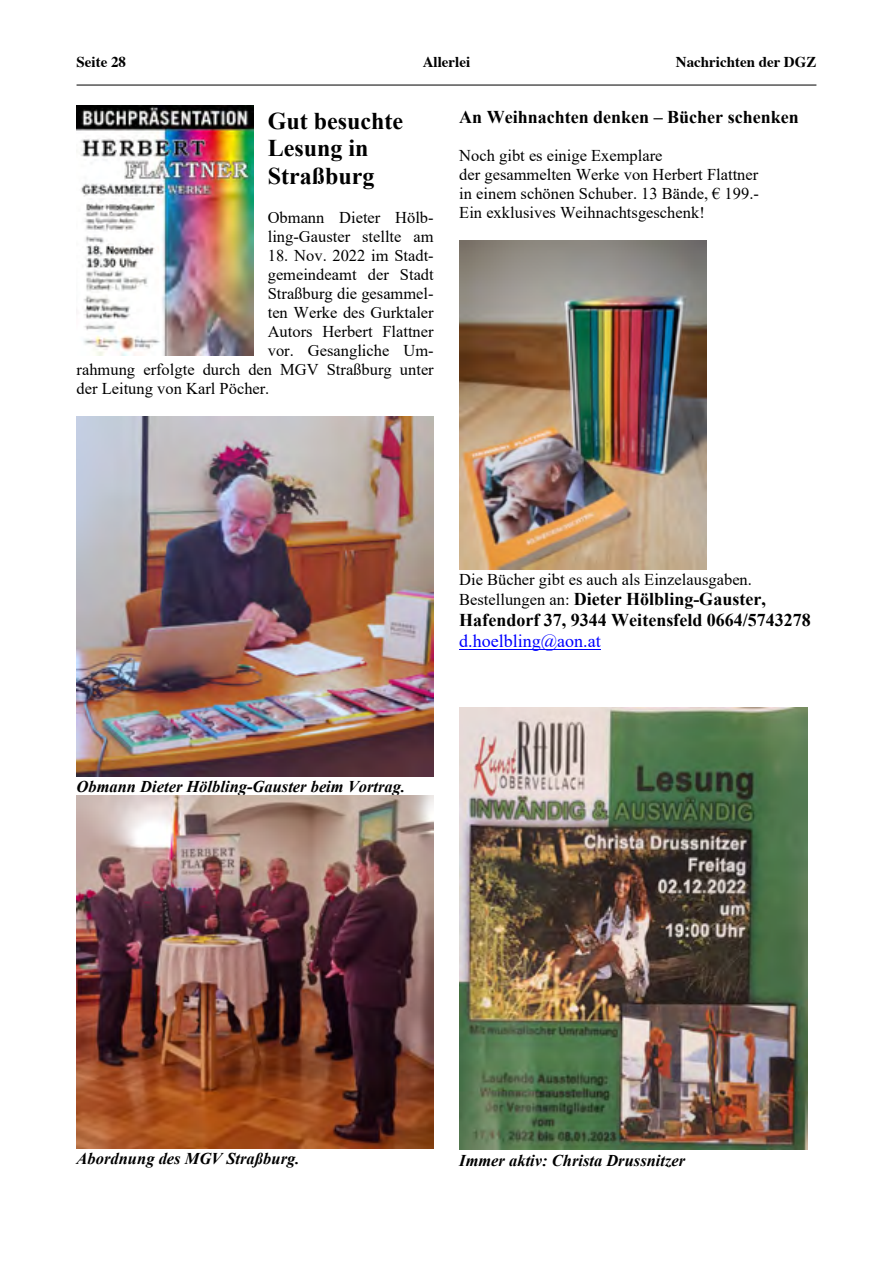
<style>
.page{position:relative;width:893px;height:1263px;background:#fff}
.page>*{position:absolute;margin:0;border:0;box-sizing:border-box;transform-origin:0 0}
.t1{font:700 24px/27.6px "Times New Roman";color:#000}
.t2{font:700 18px/20.7px "Times New Roman";color:#000}
.t3{font:18px "Times New Roman";color:#00f}
.t4{font:16.5px/19px "Times New Roman";color:#000}
.t5{font:italic 700 16.5px "Times New Roman";color:#000}
.t6{font:700 15px "Times New Roman";color:#000}
.t7{font:700 15px "Times";color:#000}
.s1{font-weight:400;font-size:16.5px}
</style>
<div class="page">
<hr style="left:77px;top:85px;width:739px;height:1px;background:#000">
<hr style="left:459px;top:649px;width:142px;height:1px;background:#00f">
<img style="left:77px;top:417px;width:356px;height:359px">
<img style="left:77px;top:795px;width:356px;height:353px">
<img style="left:460px;top:241px;width:247px;height:328px">
<img style="left:459px;top:707px;width:349px;height:442px">
<img style="left:76px;top:106px;width:177px;height:249px">
<p class="t7" style="left:423px;top:47px;width:49px">Allerlei</p>
<p class="t6" style="left:669px;top:51px;width:142px">Nachrichten der DGZ</p>
<p class="t7" style="left:676px;top:47px;width:142px">Nachrichten der DGZ</p>
<p class="t6" style="left:77px;top:51px;width:51px">Seite 28</p>
<p class="t6" style="left:414px;top:51px;width:49px">Allerlei</p>
<h1 class="t1" style="left:268px;top:106px;width:137px">Gut besuchte<br>Lesung in<br>Straßburg</h1>
<p class="t4" style="left:268px;top:208px;width:167px">Obmann Dieter Hölb&shy;ling-Gauster stellte am</p>
<p class="t4" style="left:268px;top:246px;width:167px">18. Nov. 2022 im Stadt-</p>
<p class="t4" style="left:268px;top:265px;width:168px">gemeindeamt der Stadt</p>
<p class="t4" style="left:268px;top:284px;width:167px">Straßburg die gesammel-</p>
<p class="t4" style="left:268px;top:302px;width:167px">ten Werke des Gurktaler</p>
<p class="t4" style="left:268px;top:321px;width:167px">Autors Herbert Flattner</p>
<p class="t4" style="left:268px;top:340px;width:167px">vor. Gesangliche Um-</p>
<p class="t4" style="left:77px;top:359px;width:359px">rahmung erfolgte durch den MGV Straßburg unter</p>
<p class="t4" style="left:77px;top:378px;width:194px">der Leitung von Karl Pöcher.</p>
<p class="t2" style="left:459px;top:106px;width:341px">An Weihnachten denken – Bücher schenken</p>
<p class="t4" style="left:459px;top:146px;width:301px">Noch gibt es einige Exemplare<br>der gesammelten Werke von Herbert Flattner in einem schönen Schuber. 13 Bände, € 199.- Ein exklusives Weihnachtsgeschenk!</p>
<p class="t5" style="left:77px;top:775px;width:330px">Obmann Dieter Hölbling-Gauster beim Vortrag.</p>
<p class="t4" style="left:459px;top:569px;width:294px">Die Bücher gibt es auch als Einzelausgaben.</p>
<p class="t2" style="left:459px;top:588px;width:353px"><span class="s1">Bestellungen an:</span> Dieter Hölbling-Gauster,<br>Hafendorf 37, 9344 Weitensfeld 0664/5743278</p>
<p class="t3" style="left:459px;top:628px;width:143px">d.hoelbling@aon.at</p>
<p class="t5" style="left:77px;top:1147px;width:224px">Abordnung des MGV Straßburg.</p>
<p class="t5" style="left:459px;top:1149px;width:227px">Immer aktiv: Christa Drussnitzer</p>
</div>
